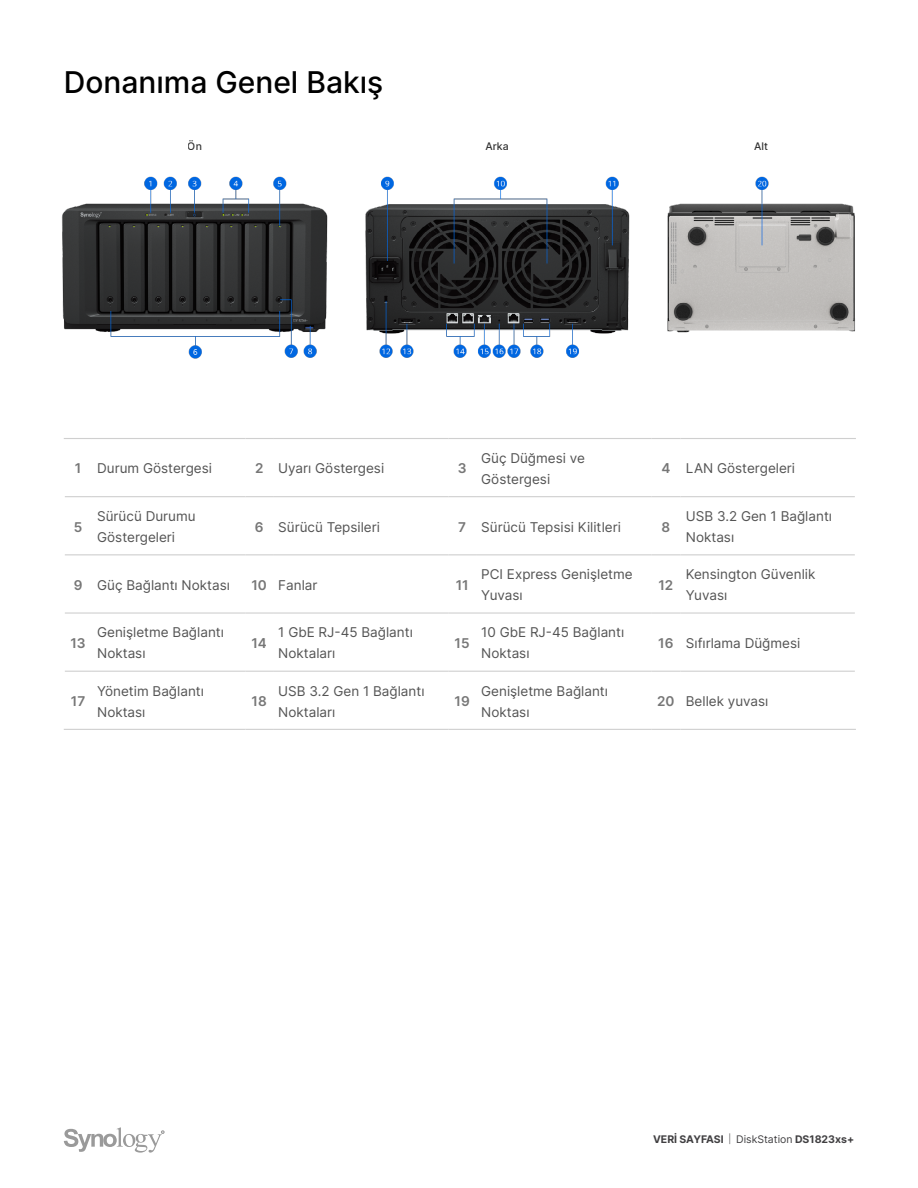
<style>
.page{position:relative;width:918px;height:1188px;background:#fff}
.page>*{position:absolute;margin:0;border:0;box-sizing:border-box;transform-origin:0 0}
.t1{font:500 30px "Inter";color:#000}
.t2{font:13.5px/21px "Inter";color:#545454}
.t3{font:600 13.5px "Inter";color:#767676}
.t4{font:700 10.5px "Inter";color:#414042}
.t5{font:500 10.5px "Inter";color:#1c1c1c}
.s1{font-weight:600;color:#767676}
.s2{font-weight:300;font-size:9px}
.s3{font-weight:400}
</style>
<div class="page">
<svg style="left:64px;top:1127px;width:100px;height:26px"></svg>
<svg style="left:65px;top:496px;width:27px;height:1px"></svg>
<hr style="left:92px;top:496px;width:153px;height:1px;background:#cfcfcf">
<svg style="left:245px;top:496px;width:28px;height:1px"></svg>
<hr style="left:273px;top:496px;width:175px;height:1px;background:#cfcfcf">
<svg style="left:448px;top:496px;width:28px;height:1px"></svg>
<hr style="left:476px;top:496px;width:175px;height:1px;background:#cfcfcf">
<hr style="left:651px;top:496px;width:30px;height:1px;background:#cfcfcf">
<hr style="left:681px;top:496px;width:174px;height:1px;background:#cfcfcf">
<svg style="left:65px;top:554px;width:27px;height:1px"></svg>
<hr style="left:92px;top:554px;width:153px;height:1px;background:#cfcfcf">
<svg style="left:245px;top:554px;width:28px;height:1px"></svg>
<hr style="left:273px;top:554px;width:175px;height:1px;background:#cfcfcf">
<svg style="left:448px;top:554px;width:28px;height:1px"></svg>
<hr style="left:476px;top:554px;width:175px;height:1px;background:#cfcfcf">
<hr style="left:651px;top:554px;width:30px;height:1px;background:#cfcfcf">
<hr style="left:681px;top:554px;width:174px;height:1px;background:#cfcfcf">
<svg style="left:64px;top:438px;width:28px;height:1px"></svg>
<hr style="left:92px;top:438px;width:153px;height:1px;background:#cfcfcf">
<svg style="left:245px;top:438px;width:28px;height:1px"></svg>
<hr style="left:273px;top:438px;width:175px;height:1px;background:#cfcfcf">
<svg style="left:448px;top:438px;width:28px;height:1px"></svg>
<hr style="left:476px;top:438px;width:175px;height:1px;background:#cfcfcf">
<hr style="left:651px;top:438px;width:30px;height:1px;background:#cfcfcf">
<hr style="left:681px;top:438px;width:175px;height:1px;background:#cfcfcf">
<hr style="left:65px;top:612px;width:27px;height:2px;background:#cfcfcf">
<hr style="left:92px;top:612px;width:153px;height:2px;background:#cfcfcf">
<hr style="left:245px;top:612px;width:28px;height:2px;background:#cfcfcf">
<hr style="left:273px;top:612px;width:175px;height:2px;background:#cfcfcf">
<hr style="left:448px;top:612px;width:28px;height:2px;background:#cfcfcf">
<hr style="left:476px;top:612px;width:175px;height:2px;background:#cfcfcf">
<hr style="left:651px;top:612px;width:30px;height:2px;background:#cfcfcf">
<hr style="left:681px;top:612px;width:174px;height:2px;background:#cfcfcf">
<svg style="left:65px;top:671px;width:27px;height:1px"></svg>
<hr style="left:92px;top:671px;width:153px;height:1px;background:#cfcfcf">
<svg style="left:245px;top:671px;width:28px;height:1px"></svg>
<hr style="left:273px;top:671px;width:175px;height:1px;background:#cfcfcf">
<svg style="left:448px;top:671px;width:28px;height:1px"></svg>
<hr style="left:476px;top:671px;width:175px;height:1px;background:#cfcfcf">
<hr style="left:651px;top:671px;width:30px;height:1px;background:#cfcfcf">
<hr style="left:681px;top:671px;width:174px;height:1px;background:#cfcfcf">
<svg style="left:64px;top:729px;width:28px;height:1px"></svg>
<hr style="left:92px;top:729px;width:153px;height:1px;background:#cfcfcf">
<svg style="left:245px;top:729px;width:28px;height:1px"></svg>
<hr style="left:273px;top:729px;width:175px;height:1px;background:#cfcfcf">
<svg style="left:448px;top:729px;width:28px;height:1px"></svg>
<hr style="left:476px;top:729px;width:175px;height:1px;background:#cfcfcf">
<hr style="left:651px;top:729px;width:30px;height:1px;background:#cfcfcf">
<hr style="left:681px;top:729px;width:175px;height:1px;background:#cfcfcf">
<img style="left:61px;top:176px;width:794px;height:183px">
<h1 class="t1" style="left:64px;top:60px;width:321px">Donanıma Genel Bakış</h1>
<p class="t5" style="left:188px;top:138px;width:16px">Ön</p>
<p class="t5" style="left:486px;top:138px;width:25px">Arka</p>
<p class="t5" style="left:754px;top:138px;width:15px">Alt</p>
<p class="t2" style="left:75px;top:458px;width:139px"><span class="s1">1</span> Durum Göstergesi</p>
<p class="t2" style="left:255px;top:458px;width:131px"><span class="s1">2</span> Uyarı Göstergesi</p>
<p class="t3" style="left:458px;top:459px;width:10px">3</p>
<p class="t2" style="left:481px;top:447px;width:105px">Güç Düğmesi ve<br>Göstergesi</p>
<p class="t2" style="left:661px;top:458px;width:135px"><span class="s1">4</span> LAN Göstergeleri</p>
<p class="t3" style="left:74px;top:517px;width:10px">5</p>
<p class="t2" style="left:97px;top:505px;width:100px">Sürücü Durumu<br>Göstergeleri</p>
<p class="t2" style="left:255px;top:516px;width:127px"><span class="s1">6</span> Sürücü Tepsileri</p>
<p class="t2" style="left:458px;top:516px;width:164px"><span class="s1">7</span> Sürücü Tepsisi Kilitleri</p>
<p class="t3" style="left:662px;top:517px;width:10px">8</p>
<p class="t2" style="left:686px;top:505px;width:148px">USB 3.2 Gen 1 Bağlantı<br>Noktası</p>
<p class="t2" style="left:74px;top:574px;width:158px"><span class="s1">9</span> Güç Bağlantı Noktası</p>
<p class="t2" style="left:252px;top:574px;width:68px"><span class="s1">10</span> Fanlar</p>
<p class="t3" style="left:456px;top:575px;width:14px">11</p>
<p class="t2" style="left:481px;top:564px;width:153px">PCI Express Genişletme<br>Yuvası</p>
<p class="t3" style="left:659px;top:575px;width:16px">12</p>
<p class="t2" style="left:686px;top:564px;width:131px">Kensington Güvenlik<br>Yuvası</p>
<p class="t3" style="left:70px;top:633px;width:17px">13</p>
<p class="t2" style="left:97px;top:622px;width:128px">Genişletme Bağlantı<br>Noktası</p>
<p class="t3" style="left:252px;top:633px;width:17px">14</p>
<p class="t2" style="left:278px;top:622px;width:136px">1 GbE RJ-45 Bağlantı<br>Noktaları</p>
<p class="t3" style="left:455px;top:633px;width:17px">15</p>
<p class="t2" style="left:481px;top:622px;width:145px">10 GbE RJ-45 Bağlantı<br>Noktası</p>
<p class="t2" style="left:658px;top:632px;width:144px"><span class="s1">16</span> Sıfırlama Düğmesi</p>
<p class="t3" style="left:71px;top:691px;width:16px">17</p>
<p class="t2" style="left:97px;top:680px;width:108px">Yönetim Bağlantı<br>Noktası</p>
<p class="t3" style="left:252px;top:691px;width:17px">18</p>
<p class="t2" style="left:278px;top:680px;width:148px">USB 3.2 Gen 1 Bağlantı<br>Noktaları</p>
<p class="t3" style="left:455px;top:691px;width:17px">19</p>
<p class="t2" style="left:481px;top:680px;width:128px">Genişletme Bağlantı<br>Noktası</p>
<p class="t2" style="left:657px;top:690px;width:113px"><span class="s1">20</span> Bellek yuvası</p>
<p class="t4" style="left:653px;top:1132px;width:203px">VERİ SAYFASI <span class="s2">|</span> <span class="s3">DiskStation</span> DS1823xs+</p>
</div>
